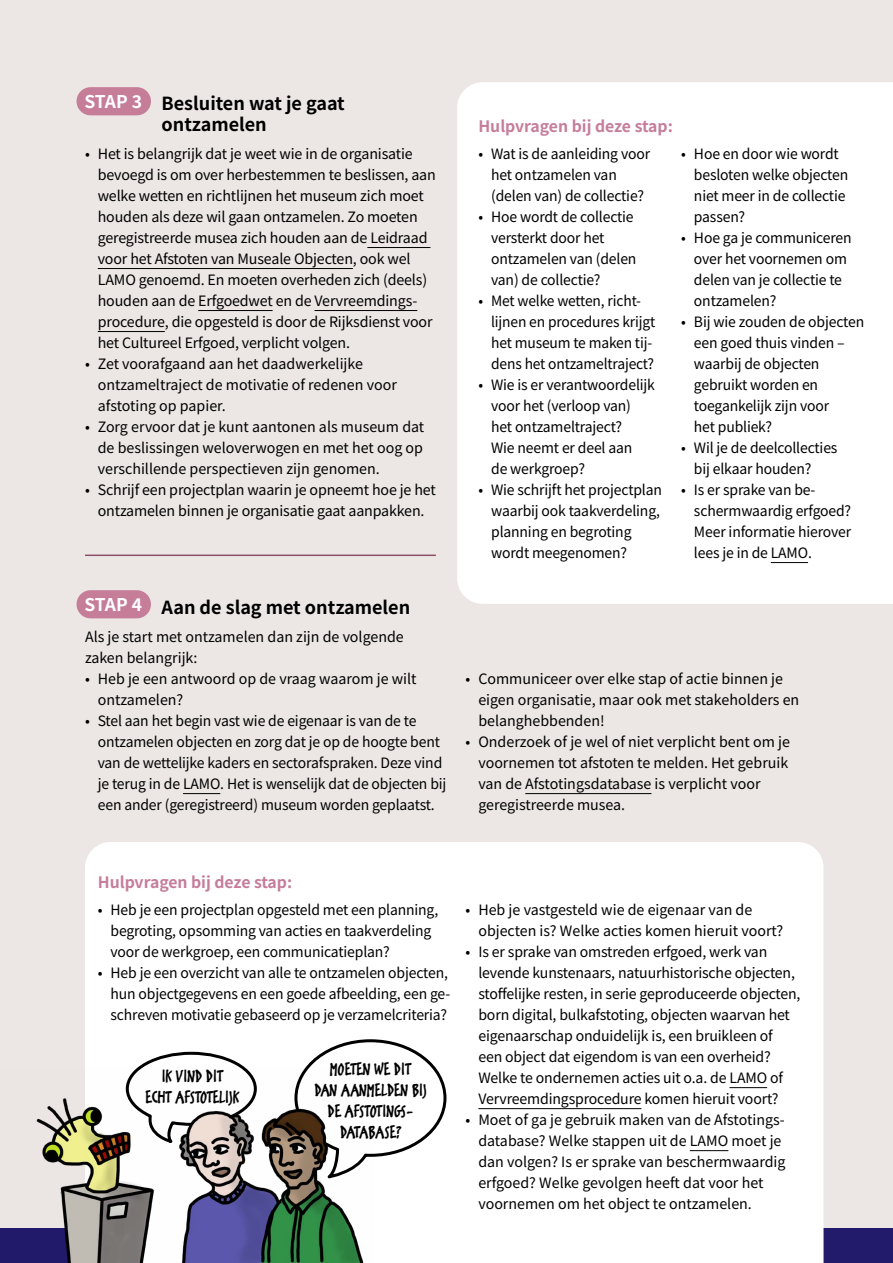
<style>
.page{position:relative;width:893px;height:1263px;background:#ece7e5}
.page>*{position:absolute;margin:0;border:0;box-sizing:border-box;transform-origin:0 0}
.t1{font:19.5px/21px "Erikrighthand Sc Offc Pro";color:#000;text-align:center}
.t2{font:700 18px/21px "Noto Sans JP";color:#000}
.t3{font:700 17.55px "Noto Sans JP";letter-spacing:-.03em;color:#fff}
.t4{font:700 15.75px "Noto Sans JP";color:#c57d98}
.t5{font:14.25px/21px "Noto Sans JP";letter-spacing:-.01em;color:#000}
</style>
<div class="page">
<div style="left:457px;top:82px;width:436px;height:522px;background:#fff"></div>
<div style="left:0;top:1229px;width:893px;height:34px;background:#221b6b"></div>
<div style="left:77px;top:87px;width:74px;height:28px;background:#c57d98;border-radius:14px"></div>
<div style="left:77px;top:590px;width:74px;height:28px;background:#c57d98;border-radius:14px"></div>
<hr style="left:367px;top:247px;width:63px;height:1px;background:#000">
<hr style="left:98px;top:268px;width:255px;height:1px;background:#000">
<hr style="left:198px;top:310px;width:75px;height:1px;background:#000">
<hr style="left:314px;top:310px;width:103px;height:1px;background:#000">
<hr style="left:98px;top:331px;width:67px;height:1px;background:#000">
<hr style="left:183px;top:793px;width:37px;height:1px;background:#000">
<hr style="left:525px;top:793px;width:126px;height:1px;background:#000">
<hr style="left:85px;top:554px;width:351px;height:2px;background:#8b4f6a">
<hr style="left:771px;top:562px;width:37px;height:1px;background:#000">
<div style="left:85px;top:842px;width:738px;height:421px;background:#fff"></div>
<hr style="left:729px;top:1087px;width:38px;height:1px;background:#000">
<hr style="left:478px;top:1108px;width:163px;height:1px;background:#000">
<hr style="left:690px;top:1150px;width:38px;height:1px;background:#000">
<svg style="left:124px;top:1050px;width:134px;height:19px;background:#ddd"></svg>
<svg style="left:293px;top:1038px;width:155px;height:142px;background:#eee"></svg>
<img style="left:0;top:1069px;width:373px;height:194px">
<p class="t3" style="left:84px;top:92px;width:59px">STAP 3</p>
<p class="t2" style="left:162px;top:93px;width:185px">Besluiten wat je gaat ontzamelen</p>
<p class="t5" style="left:98px;top:144px;width:340px;text-indent:-13px">• Het is belangrijk dat je weet wie in de organisatie bevoegd is om over herbestemmen te beslissen, aan welke wetten en richtlijnen het museum zich moet houden als deze wil gaan ontzamelen. Zo moeten geregistreerde musea zich houden aan de Leidraad voor het Afstoten van Museale Objecten, ook wel LAMO genoemd. En moeten overheden zich (deels) houden aan de Erfgoedwet en de Vervreemdings&shy;procedure, die opgesteld is door de Rijksdienst voor het Cultureel Erfgoed, verplicht volgen.</p>
<p class="t5" style="left:98px;top:354px;width:301px;text-indent:-13px">• Zet voorafgaand aan het daadwerkelijke ontzameltraject de motivatie of redenen voor afstoting op papier.</p>
<p class="t5" style="left:98px;top:417px;width:328px;text-align:justify;text-indent:-13px">• Zorg ervoor dat je kunt aantonen als museum dat de beslissingen weloverwogen en met het oog op verschillende perspectieven zijn genomen.</p>
<p class="t5" style="left:85px;top:480px;width:352px;text-align:center">• Schrijf een projectplan waarin je opneemt hoe je het ontzamelen binnen je organisatie gaat aanpakken.</p>
<p class="t3" style="left:84px;top:595px;width:59px">STAP 4</p>
<p class="t2" style="left:162px;top:597px;width:250px">Aan de slag met ontzamelen</p>
<p class="t5" style="left:85px;top:627px;width:320px">Als je start met ontzamelen dan zijn de volgende zaken belangrijk:</p>
<p class="t5" style="left:98px;top:669px;width:320px;text-indent:-13px">• Heb je een antwoord op de vraag waarom je wilt ontzamelen?</p>
<p class="t5" style="left:98px;top:711px;width:350px;text-indent:-13px">• Stel aan het begin vast wie de eigenaar is van de te ontzamelen objecten en zorg dat je op de hoogte bent van de wettelijke kaders en sectorafspraken. Deze vind je terug in de LAMO. Het is wenselijk dat de objecten bij een ander (geregistreerd) museum worden geplaatst.</p>
<p class="t4" style="left:478px;top:117px;width:196px">Hulpvragen bij deze stap:</p>
<p class="t5" style="left:491px;top:144px;width:160px;text-indent:-13px">• Wat is de aanleiding voor het ontzamelen van (delen van) de collectie?</p>
<p class="t5" style="left:491px;top:207px;width:147px;text-indent:-13px">• Hoe wordt de collectie versterkt door het ontzamelen van (delen van) de collectie?</p>
<p class="t5" style="left:491px;top:291px;width:166px;text-indent:-13px">• Met welke wetten, richt&shy;lijnen en procedures krijgt het museum te maken tij&shy;dens het ontzameltraject?</p>
<p class="t5" style="left:491px;top:375px;width:165px;text-indent:-13px">• Wie is er verantwoordelijk voor het (verloop van) het ontzameltraject?<br>Wie neemt er deel aan<br>de werkgroep?</p>
<p class="t5" style="left:491px;top:480px;width:172px;text-indent:-13px">• Wie schrijft het projectplan waarbij ook taakverdeling, planning en begroting wordt meegenomen?</p>
<p class="t5" style="left:694px;top:144px;width:156px;text-indent:-13px">• Hoe en door wie wordt besloten welke objecten niet meer in de collectie passen?</p>
<p class="t5" style="left:694px;top:228px;width:159px;text-indent:-13px">• Hoe ga je communiceren over het voornemen om delen van je collectie te ontzamelen?</p>
<p class="t5" style="left:694px;top:312px;width:172px;text-indent:-13px">• Bij wie zouden de objecten een goed thuis vinden – waarbij de objecten gebruikt worden en toegankelijk zijn voor<br>het publiek?</p>
<p class="t5" style="left:694px;top:438px;width:145px;text-indent:-13px">• Wil je de deelcollecties bij elkaar houden?</p>
<p class="t5" style="left:694px;top:480px;width:159px;text-indent:-13px">• Is er sprake van be&shy;schermwaardig erfgoed?<br>Meer informatie hierover lees je in de LAMO.</p>
<p class="t5" style="left:478px;top:669px;width:322px;text-indent:-13px">• Communiceer over elke stap of actie binnen je eigen organisatie, maar ook met stakeholders en belanghebbenden!</p>
<p class="t5" style="left:478px;top:732px;width:313px;text-indent:-13px">• Onderzoek of je wel of niet verplicht bent om je voornemen tot afstoten te melden. Het gebruik van de Afstotingsdatabase is verplicht voor geregistreerde musea.</p>
<p class="t4" style="left:98px;top:873px;width:196px">Hulpvragen bij deze stap:</p>
<p class="t5" style="left:111px;top:900px;width:329px;text-indent:-13px">• Heb je een projectplan opgesteld met een planning, begroting, opsomming van acties en taakverdeling voor de werkgroep, een communicatieplan?</p>
<p class="t5" style="left:111px;top:963px;width:341px;text-indent:-13px">• Heb je een overzicht van alle te ontzamelen objecten, hun objectgegevens en een goede afbeelding, een ge&shy;schreven motivatie gebaseerd op je verzamelcriteria?</p>
<h1 class="t1" style="left:146px;top:1067px;width:95px">IK VIND DIT<br>ECHT AFSTOTELIJK</h1>
<h1 class="t1" style="left:314px;top:1059px;width:114px">MOETEN WE DIT<br>DAN AANMELDEN BIJ<br>DE AFSTOTINGS-<br>DATABASE?</h1>
<p class="t5" style="left:478px;top:900px;width:306px;text-indent:-13px">• Heb je vastgesteld wie de eigenaar van de objecten is? Welke acties komen hieruit voort?</p>
<p class="t5" style="left:478px;top:942px;width:324px;text-indent:-13px">• Is er sprake van omstreden erfgoed, werk van levende kunstenaars, natuurhistorische objecten, stoffelijke resten, in serie geproduceerde objecten, born digital, bulkafstoting, objecten waarvan het eigenaarschap onduidelijk is, een bruikleen of<br>een object dat eigendom is van een overheid?<br>Welke te ondernemen acties uit o.a. de LAMO of Vervreemdingsprocedure komen hieruit voort?</p>
<p class="t5" style="left:478px;top:1110px;width:309px;text-indent:-13px">• Moet of ga je gebruik maken van de Afstotings&shy;database? Welke stappen uit de LAMO moet je dan volgen? Is er sprake van beschermwaardig erfgoed? Welke gevolgen heeft dat voor het voornemen om het object te ontzamelen.</p>
</div>
